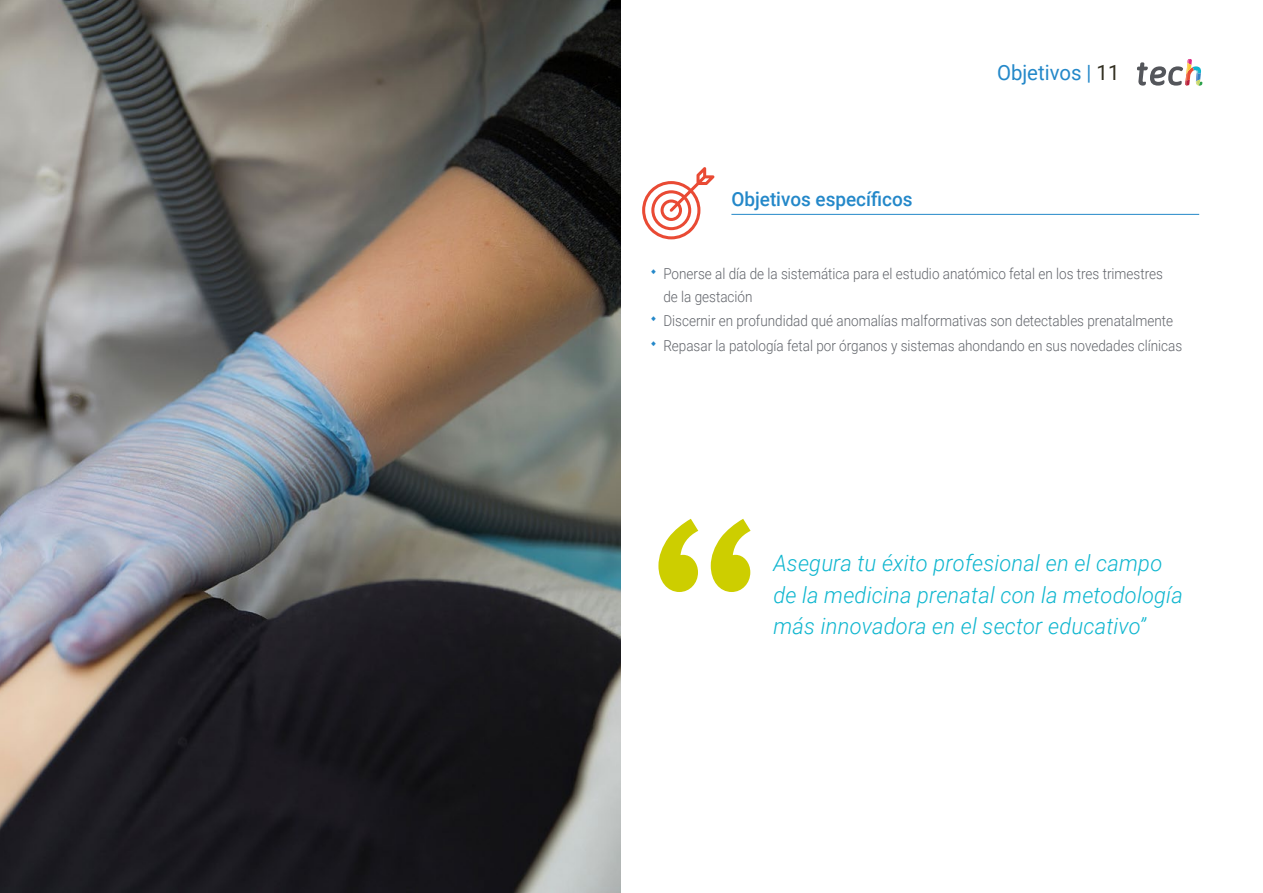
<style>
.page{position:relative;width:1263px;height:893px;background:#fff}
.page>*{position:absolute;margin:0;border:0;box-sizing:border-box;transform-origin:0 0}
.t1{font:italic 300 22.5px/31.5px "Roboto";letter-spacing:.01em;color:#0fb6cf}
.t2{font:21px "Roboto";color:#2488c9}
.t3{font:500 19.5px "Roboto";color:#2488c9}
.t4{font:300 15px/22.5px "Roboto";color:#61646a;scale:.9 1}
.s1{color:#312e20}
</style>
<div class="page">
<hr style="left:731px;top:214px;width:468px;height:1px;background:#2488c9">
<svg style="left:642px;top:167px;width:72px;height:72px"></svg>
<svg style="left:1137px;top:59px;width:65px;height:27px"></svg>
<svg style="left:658px;top:519px;width:92px;height:73px"></svg>
<img style="left:0;top:0;width:621px;height:893px">
<h3 class="t3" style="left:731px;top:185px;width:183px">Objetivos específicos</h3>
<h2 class="t2" style="left:997px;top:57px;width:124px">Objetivos | <span class="s1">11</span></h2>
<p class="t4" style="left:663px;top:262px;width:556px">Ponerse al día de la sistemática para el estudio anatómico fetal en los tres trimestres de la gestación</p>
<p class="t4" style="left:663px;top:308px;width:578px;line-height:24.6px">Discernir en profundidad qué anomalías malformativas son detectables prenatalmente<br>Repasar la patología fetal por órganos y sistemas ahondando en sus novedades clínicas</p>
<h1 class="t1" style="left:773px;top:547px;width:411px">Asegura tu éxito profesional en el campo de la medicina prenatal con la metodología más innovadora en el sector educativo”</h1>
</div>
